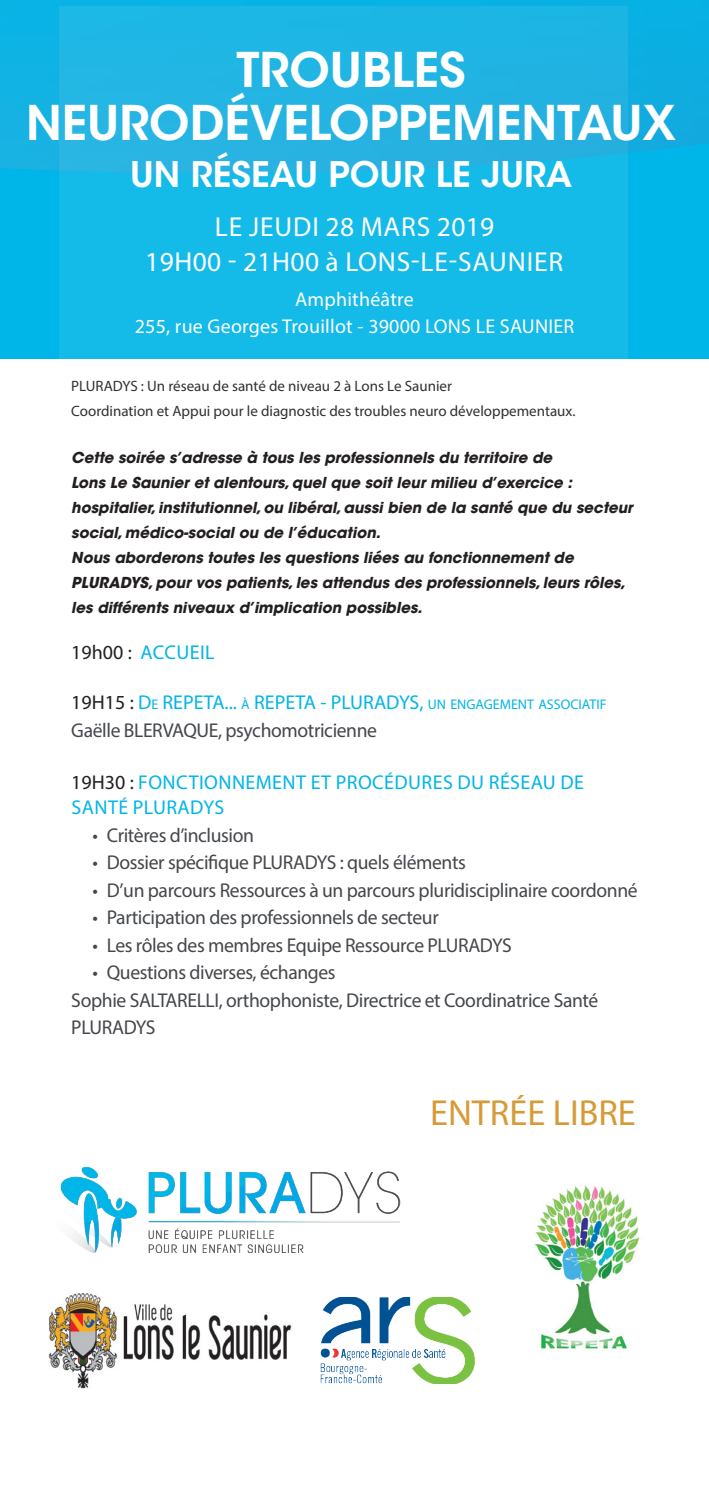
<style>
.page{position:relative;width:709px;height:1489px;background:#fff}
.page>*{position:absolute;margin:0;border:0;box-sizing:border-box;transform-origin:0 0}
.t1{font:600 47.5px/52.5px "ITC Avant Garde Std";color:#fff;text-align:center}
.t2{font:36.25px "Myriad Pro";color:#d69b37}
.t3{font:600 35px "ITC Avant Garde Std";color:#fff}
.t4{font:27.5px/35px "Myriad Pro";letter-spacing:.025em;color:#fff;text-align:center}
.t5{font:20px/27.5px "Myriad Pro";letter-spacing:-.02em;color:#44474b}
.t6{font:20px/25px "Myriad Pro";letter-spacing:.02em;color:#00b5e7}
.t7{font:20px/27.5px "Myriad Pro";letter-spacing:.01em;color:#fff;text-align:center}
.t8{font:italic 700 15px/25px "ITC Avant Garde Std";color:#231f20}
.t9{font:15px/25px "Myriad Pro";color:#231f20}
.s1{color:#231f20}
.s2{color:#00b5e7}
.s3{font-size:14px;color:#00b5e7}
</style>
<div class="page">
<img style="left:48px;top:1293px;width:244px;height:96px">
<img style="left:60px;top:1166px;width:340px;height:86px">
<div style="left:0;top:0;width:709px;height:359px;background:#00b5e7"></div>
<img style="left:320px;top:1297px;width:154px;height:86px">
<img style="left:534px;top:1185px;width:106px;height:164px">
<div style="left:59px;top:173px;width:568px;height:186px;background:#14bae8"></div>
<svg style="left:0;top:6px;width:709px;height:167px;background:#1db3e2"></svg>
<h1 class="t1" style="left:26px;top:44px;width:651px">TROUBLES<br>NEURODÉVELOPPEMENTAUX</h1>
<h3 class="t3" style="left:130px;top:152px;width:443px">UN RÉSEAU POUR LE JURA</h3>
<h3 class="t4" style="left:145px;top:208px;width:419px">LE JEUDI 28 MARS 2019<br>19H00 - 21H00 à LONS-LE-SAUNIER</h3>
<p class="t7" style="left:135px;top:285px;width:441px">Amphithéâtre<br>255, rue Georges Trouillot - 39000 LONS LE SAUNIER</p>
<p class="t9" style="left:71px;top:373px;width:505px">PLURADYS : Un réseau de santé de niveau 2 à Lons Le Saunier<br>Coordination et Appui pour le diagnostic des troubles neuro développementaux.</p>
<p class="t8" style="left:71px;top:444px;width:563px">Cette soirée s’adresse à tous les professionnels du territoire de<br>Lons Le Saunier et alentours, quel que soit leur milieu d’exercice : hospitalier, institutionnel, ou libéral, aussi bien de la santé que du secteur social, médico-social ou de l’éducation.<br>Nous aborderons toutes les questions liées au fonctionnement de PLURADYS, pour vos patients, les attendus des professionnels, leurs rôles, les différents niveaux d’implication possibles.</p>
<p class="t6" style="left:71px;top:639px;width:145px"><span class="s1">19h00 :</span> ACCUEIL</p>
<p class="t5" style="left:71px;top:688px;width:536px"><span class="s1">19H15 :</span> <span class="s2">D</span><span class="s3">E</span> <span class="s2">REPETA...</span> <span class="s3">À</span> <span class="s2">REPETA - PLURADYS,</span> <span class="s3">UN ENGAGEMENT ASSOCIATIF<br></span>Gaëlle BLERVAQUE, psychomotricienne</p>
<p class="t6" style="left:71px;top:769px;width:514px"><span class="s1">19H30 :</span> FONCTIONNEMENT ET PROCÉDURES DU RÉSEAU DE<br>SANTÉ PLURADYS</p>
<p class="t5" style="left:93px;top:820px;width:163px">• Critères d’inclusion</p>
<p class="t5" style="left:93px;top:848px;width:375px">• Dossier spécifique PLURADYS : quels éléments</p>
<p class="t5" style="left:93px;top:875px;width:546px">• D’un parcours Ressources à un parcours pluridisciplinaire coordonné</p>
<p class="t5" style="left:93px;top:903px;width:348px">• Participation des professionnels de secteur</p>
<p class="t5" style="left:93px;top:930px;width:420px">• Les rôles des membres Equipe Ressource PLURADYS</p>
<p class="t5" style="left:71px;top:958px;width:528px;text-indent:21px">• Questions diverses, échanges<br>Sophie SALTARELLI, orthophoniste, Directrice et Coordinatrice Santé<br>PLURADYS</p>
<h2 class="t2" style="left:430px;top:1090px;width:207px">ENTRÉE LIBRE</h2>
</div>
